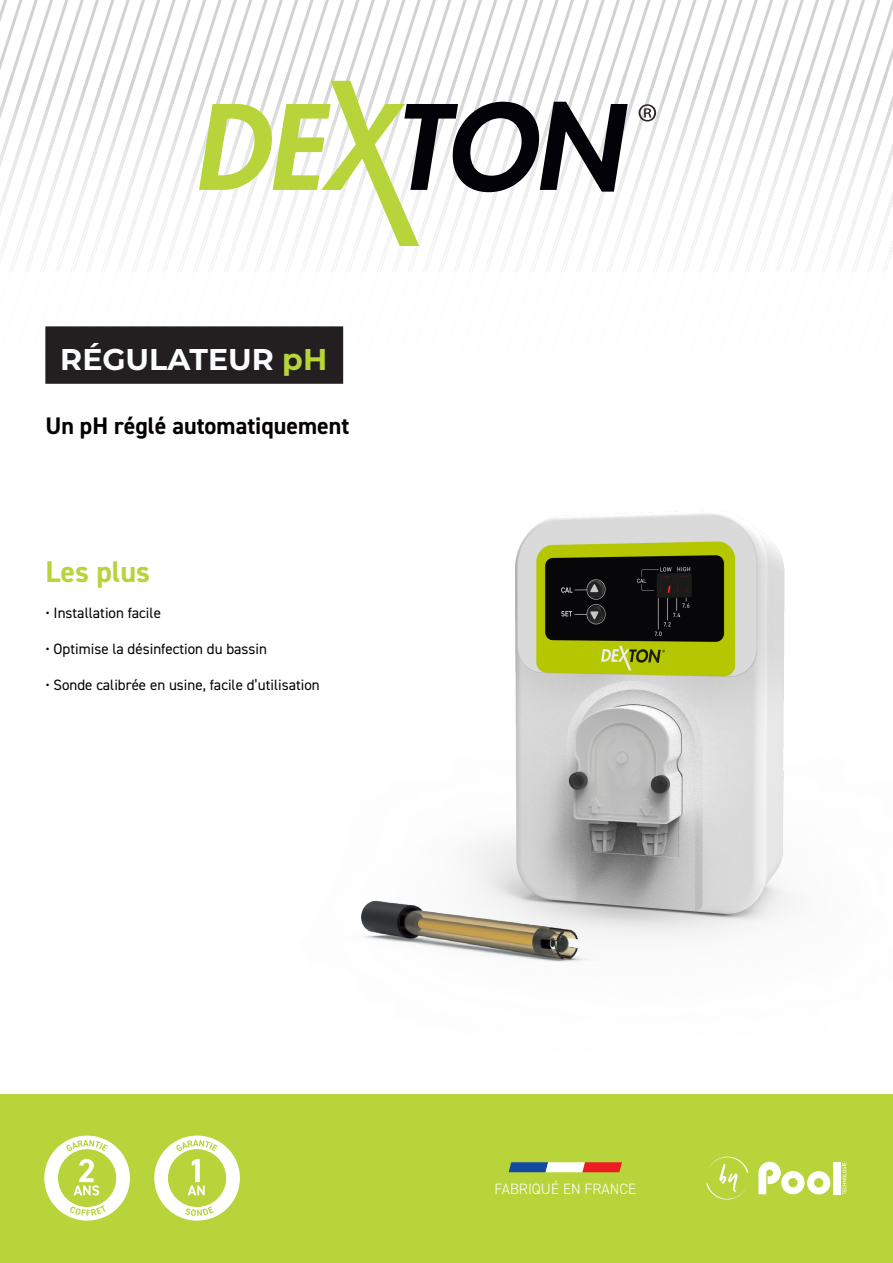
<style>
.page{position:relative;width:893px;height:1263px;background:#fff}
.page>*{position:absolute;margin:0;border:0;box-sizing:border-box;transform-origin:0 0}
.t1{font:700 30px "Montserrat";color:#fbfdfe}
.t2{font:700 30px "DIN2014";color:#b7d43a}
.t3{font:700 24px "DIN2014";color:#040003}
.t4{font:15px "DIN2014";color:#040003}
.t5{font:300 15px "DIN2014";color:#fff}
.s1{color:#b7d43a}
</style>
<div class="page">
<svg style="left:12px;top:0;width:15px;height:74px"></svg>
<svg style="left:27px;top:0;width:15px;height:74px"></svg>
<svg style="left:42px;top:0;width:16px;height:74px"></svg>
<svg style="left:58px;top:0;width:15px;height:74px"></svg>
<svg style="left:73px;top:0;width:15px;height:74px"></svg>
<svg style="left:88px;top:0;width:16px;height:74px"></svg>
<svg style="left:104px;top:0;width:15px;height:74px"></svg>
<svg style="left:119px;top:0;width:15px;height:74px"></svg>
<svg style="left:134px;top:0;width:16px;height:74px"></svg>
<svg style="left:150px;top:0;width:15px;height:74px"></svg>
<svg style="left:165px;top:0;width:15px;height:74px"></svg>
<svg style="left:180px;top:0;width:16px;height:74px"></svg>
<svg style="left:196px;top:0;width:15px;height:74px"></svg>
<svg style="left:211px;top:0;width:15px;height:74px"></svg>
<svg style="left:226px;top:0;width:16px;height:74px"></svg>
<svg style="left:242px;top:0;width:15px;height:74px"></svg>
<svg style="left:257px;top:0;width:15px;height:74px"></svg>
<svg style="left:272px;top:0;width:16px;height:74px"></svg>
<svg style="left:288px;top:0;width:15px;height:74px"></svg>
<svg style="left:303px;top:0;width:15px;height:74px"></svg>
<svg style="left:318px;top:0;width:16px;height:74px"></svg>
<svg style="left:334px;top:0;width:15px;height:74px"></svg>
<svg style="left:349px;top:0;width:15px;height:74px"></svg>
<svg style="left:364px;top:0;width:15px;height:74px"></svg>
<svg style="left:379px;top:0;width:16px;height:74px"></svg>
<svg style="left:395px;top:0;width:15px;height:74px"></svg>
<svg style="left:410px;top:0;width:15px;height:74px"></svg>
<svg style="left:425px;top:0;width:16px;height:74px"></svg>
<svg style="left:441px;top:0;width:15px;height:74px"></svg>
<svg style="left:456px;top:0;width:15px;height:74px"></svg>
<svg style="left:471px;top:0;width:16px;height:74px"></svg>
<svg style="left:487px;top:0;width:15px;height:74px"></svg>
<svg style="left:502px;top:0;width:15px;height:74px"></svg>
<svg style="left:517px;top:0;width:16px;height:74px"></svg>
<svg style="left:533px;top:0;width:15px;height:74px"></svg>
<svg style="left:548px;top:0;width:15px;height:74px"></svg>
<svg style="left:563px;top:0;width:16px;height:74px"></svg>
<svg style="left:579px;top:0;width:15px;height:74px"></svg>
<svg style="left:594px;top:0;width:15px;height:74px"></svg>
<svg style="left:609px;top:0;width:16px;height:74px"></svg>
<svg style="left:625px;top:0;width:15px;height:74px"></svg>
<svg style="left:640px;top:0;width:15px;height:74px"></svg>
<svg style="left:655px;top:0;width:16px;height:74px"></svg>
<svg style="left:671px;top:0;width:15px;height:74px"></svg>
<svg style="left:686px;top:0;width:15px;height:74px"></svg>
<svg style="left:701px;top:0;width:16px;height:74px"></svg>
<svg style="left:717px;top:0;width:15px;height:74px"></svg>
<svg style="left:732px;top:0;width:15px;height:74px"></svg>
<svg style="left:747px;top:0;width:15px;height:74px"></svg>
<svg style="left:762px;top:0;width:131px;height:74px"></svg>
<svg style="left:778px;top:47px;width:115px;height:28px"></svg>
<img style="left:0;top:74px;width:12px;height:198px">
<img style="left:12px;top:74px;width:15px;height:198px">
<img style="left:27px;top:74px;width:15px;height:198px">
<img style="left:42px;top:74px;width:16px;height:198px">
<img style="left:58px;top:74px;width:15px;height:198px">
<img style="left:73px;top:74px;width:15px;height:198px">
<img style="left:88px;top:74px;width:16px;height:198px">
<img style="left:104px;top:74px;width:15px;height:198px">
<img style="left:119px;top:74px;width:15px;height:198px">
<img style="left:134px;top:74px;width:16px;height:198px">
<img style="left:150px;top:74px;width:15px;height:198px">
<img style="left:165px;top:74px;width:15px;height:198px">
<img style="left:180px;top:74px;width:16px;height:198px">
<img style="left:196px;top:74px;width:15px;height:198px">
<img style="left:625px;top:74px;width:15px;height:198px">
<img style="left:640px;top:74px;width:15px;height:197px">
<img style="left:655px;top:74px;width:16px;height:198px">
<img style="left:671px;top:74px;width:15px;height:198px">
<img style="left:686px;top:74px;width:15px;height:197px">
<img style="left:701px;top:74px;width:16px;height:198px">
<img style="left:717px;top:74px;width:15px;height:198px">
<img style="left:732px;top:74px;width:15px;height:197px">
<img style="left:747px;top:74px;width:15px;height:198px">
<img style="left:762px;top:74px;width:16px;height:198px">
<img style="left:778px;top:74px;width:109px;height:197px">
<img style="left:793px;top:95px;width:100px;height:177px">
<img style="left:808px;top:143px;width:85px;height:129px">
<img style="left:824px;top:192px;width:69px;height:80px">
<img style="left:839px;top:240px;width:54px;height:32px">
<svg style="left:639px;top:104px;width:17px;height:18px"></svg>
<svg style="left:199px;top:81px;width:429px;height:165px"></svg>
<div style="left:46px;top:327px;width:296px;height:56px;background:#231f20"></div>
<div style="left:45px;top:326px;width:298px;height:58px;border:2px solid #231f20"></div>
<div style="left:0;top:1094px;width:893px;height:168px;background:#b7d43a"></div>
<img style="left:256px;top:326px;width:535px;height:612px">
<img style="left:344px;top:882px;width:262px;height:80px">
<div style="left:45px;top:1136px;width:84px;height:84px;background:#fff;border-radius:50%"></div>
<div style="left:44px;top:1135px;width:86px;height:85px;border:2px solid #fff;border-radius:50%"></div>
<svg style="left:70px;top:1205px;width:35px;height:11px"></svg>
<svg style="left:66px;top:1140px;width:42px;height:11px"></svg>
<div style="left:58px;top:1149px;width:58px;height:58px;background:#b7d43a;border-radius:50%"></div>
<svg style="left:74px;top:1159px;width:25px;height:36px"></svg>
<div style="left:155px;top:1136px;width:84px;height:84px;background:#fff;border-radius:50%"></div>
<div style="left:154px;top:1135px;width:86px;height:85px;border:2px solid #fff;border-radius:50%"></div>
<svg style="left:185px;top:1206px;width:29px;height:10px"></svg>
<svg style="left:176px;top:1140px;width:42px;height:11px"></svg>
<div style="left:168px;top:1149px;width:58px;height:58px;background:#b7d43a;border-radius:50%"></div>
<svg style="left:188px;top:1159px;width:17px;height:36px"></svg>
<svg style="left:706px;top:1156px;width:42px;height:43px"></svg>
<div style="left:833px;top:1162px;width:7px;height:32px;background:#fff"></div>
<svg style="left:758px;top:1162px;width:72px;height:32px"></svg>
<svg style="left:842px;top:1162px;width:4px;height:32px"></svg>
<svg style="left:509px;top:1162px;width:113px;height:10px"></svg>
<p class="t1" style="left:60px;top:337px;width:268px">RÉGULATEUR <span class="s1">pH</span></p>
<p class="t3" style="left:45px;top:410px;width:306px">Un pH réglé automatiquement</p>
<p class="t2" style="left:45px;top:551px;width:106px">Les plus</p>
<p class="t4" style="left:45px;top:603px;width:117px">• Installation facile</p>
<p class="t4" style="left:45px;top:639px;width:223px">• Optimise la désinfection du bassin</p>
<p class="t4" style="left:45px;top:675px;width:276px">• Sonde calibrée en usine, facile d’utilisation</p>
<p class="t5" style="left:494px;top:1179px;width:143px">FABRIQUÉ EN FRANCE</p>
</div>
